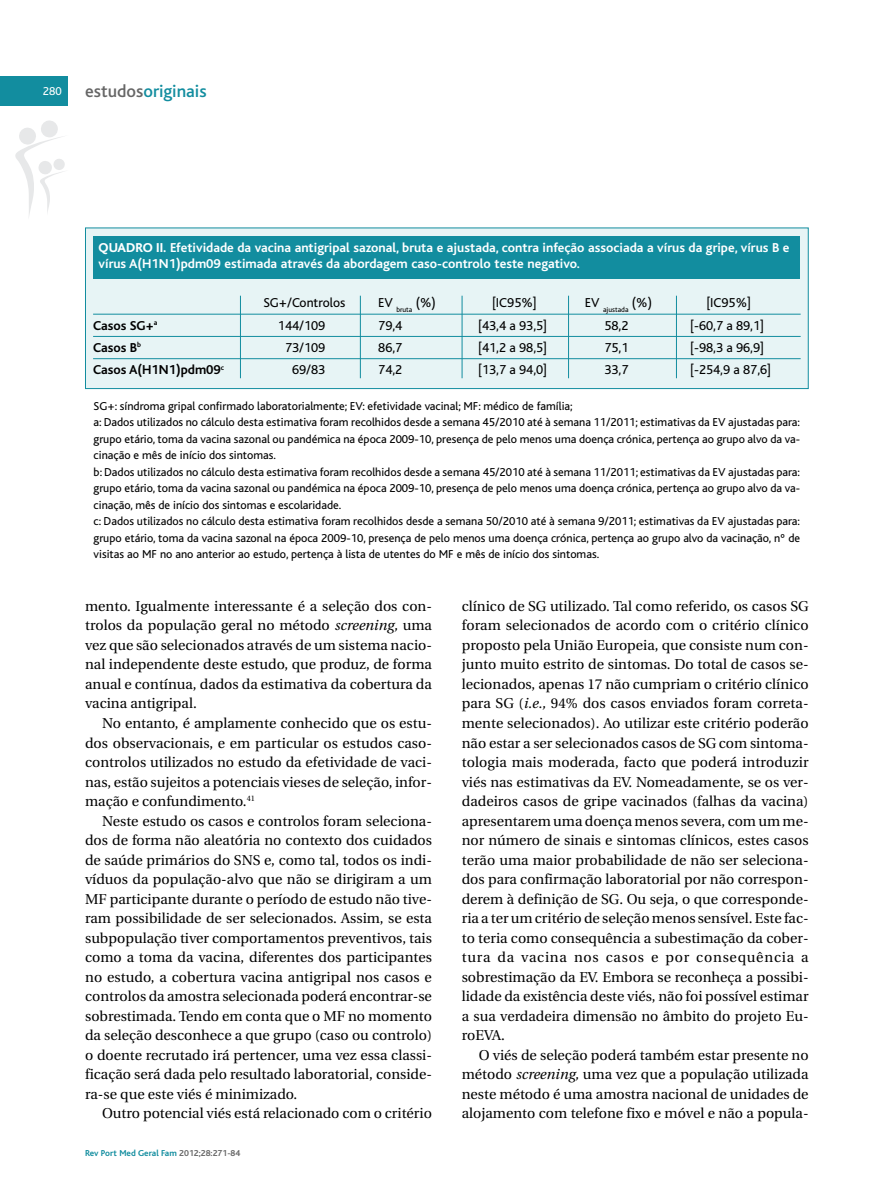
<style>
.page{position:relative;width:881px;height:1191px;background:#fff}
.page>*{position:absolute;margin:0;border:0;box-sizing:border-box;transform-origin:0 0}
.t1{font:500 18px "Bliss";color:#128d9f}
.t2{font:14.25px/19.5px "Utopia";color:#000;text-align:justify}
.t3{font:700 13.5px/16.2px "Bliss";color:#fff}
.t4{font:13.5px "Bliss";color:#000}
.t5{font:700 13.5px "Bliss";color:#000}
.t6{font:12px/16.5px "Bliss";color:#000}
.t7{font:12px "Bliss";color:#fff}
.t8{font:700 9px "Bliss";color:#128d9f}
.t9{font:7.35px "Bliss";color:#000}
.s1{color:#666}
.s2{font-weight:800}
.s3{font-style:italic}
</style>
<div class="page">
<svg style="left:15px;top:120px;width:50px;height:95px"></svg>
<div style="left:0;top:77px;width:68px;height:29px;background:#128d9f"></div>
<div style="left:86px;top:228px;width:721px;height:160px;background:#e7f4f5"></div>
<div style="left:85px;top:227px;width:723px;height:162px;border:1px solid #128d9f"></div>
<hr style="left:93px;top:314px;width:707px;height:1px;background:#128d9f">
<hr style="left:93px;top:336px;width:707px;height:1px;background:#128d9f">
<hr style="left:93px;top:358px;width:707px;height:1px;background:#128d9f">
<div style="left:94px;top:236px;width:705px;height:43px;background:#128d9f"></div>
<hr style="left:240px;top:296px;width:1px;height:82px;background:#128d9f">
<hr style="left:360px;top:296px;width:1px;height:82px;background:#128d9f">
<hr style="left:461px;top:296px;width:1px;height:82px;background:#128d9f">
<hr style="left:568px;top:296px;width:1px;height:82px;background:#128d9f">
<hr style="left:675px;top:296px;width:1px;height:82px;background:#128d9f">
<p class="t7" style="left:43px;top:87px;width:20px">280</p>
<p class="t1" style="left:85px;top:85px;width:123px"><span class="s1">estudos</span>originais</p>
<p class="t3" style="left:98px;top:241px;width:692px"><span class="s2">QUADRO II.</span> Efetividade da vacina antigripal sazonal, bruta e ajustada, contra infeção associada a vírus da gripe, vírus B e vírus A(H1N1)pdm09 estimada através da abordagem caso-controlo teste negativo.</p>
<p class="t4" style="left:263px;top:298px;width:83px">SG+/Controlos</p>
<p class="t4" style="left:378px;top:298px;width:59px">EV <sub>bruta</sub> (%)</p>
<p class="t4" style="left:492px;top:298px;width:46px">[IC95%]</p>
<p class="t9" style="left:584px;top:307px;width:68px"><sup>EV</sup> ajustada <sup>(%)</sup></p>
<p class="t4" style="left:706px;top:298px;width:46px">[IC95%]</p>
<p class="t5" style="left:93px;top:321px;width:66px">Casos SG+<sup>a</sup></p>
<p class="t4" style="left:278px;top:321px;width:49px">144/109</p>
<p class="t4" style="left:378px;top:321px;width:26px">79,4</p>
<p class="t4" style="left:478px;top:321px;width:70px">[43,4 a 93,5]</p>
<p class="t4" style="left:604px;top:321px;width:26px">58,2</p>
<p class="t4" style="left:690px;top:321px;width:75px">[-60,7 a 89,1]</p>
<p class="t5" style="left:93px;top:343px;width:49px">Casos B<sup>b</sup></p>
<p class="t4" style="left:285px;top:343px;width:42px">73/109</p>
<p class="t4" style="left:378px;top:343px;width:26px">86,7</p>
<p class="t4" style="left:478px;top:343px;width:70px">[41,2 a 98,5]</p>
<p class="t4" style="left:604px;top:343px;width:26px">75,1</p>
<p class="t4" style="left:690px;top:343px;width:75px">[-98,3 a 96,9]</p>
<p class="t5" style="left:93px;top:365px;width:133px">Casos A(H1N1)pdm09<sup>c</sup></p>
<p class="t4" style="left:292px;top:365px;width:35px">69/83</p>
<p class="t4" style="left:378px;top:365px;width:26px">74,2</p>
<p class="t4" style="left:478px;top:365px;width:70px">[13,7 a 94,0]</p>
<p class="t4" style="left:604px;top:365px;width:26px">33,7</p>
<p class="t4" style="left:690px;top:365px;width:82px">[-254,9 a 87,6]</p>
<p class="t6" style="left:94px;top:399px;width:707px">SG+: síndroma gripal confirmado laboratorialmente; EV: efetividade vacinal; MF: médico de família;<br>a: Dados utilizados no cálculo desta estimativa foram recolhidos desde a semana 45/2010 até à semana 11/2011; estimativas da EV ajustadas para: grupo etário, toma da vacina sazonal ou pandémica na época 2009-10, presença de pelo menos uma doença crónica, pertença ao grupo alvo da va&shy;cinação e mês de início dos sintomas.<br>b: Dados utilizados no cálculo desta estimativa foram recolhidos desde a semana 45/2010 até à semana 11/2011; estimativas da EV ajustadas para: grupo etário, toma da vacina sazonal ou pandémica na época 2009-10, presença de pelo menos uma doença crónica, pertença ao grupo alvo da va&shy;cinação, mês de início dos sintomas e escolaridade.<br>c: Dados utilizados no cálculo desta estimativa foram recolhidos desde a semana 50/2010 até à semana 9/2011; estimativas da EV ajustadas para: grupo etário, toma da vacina sazonal na época 2009-10, presença de pelo menos uma doença crónica, pertença ao grupo alvo da vacinação, nº de visitas ao MF no ano anterior ao estudo, pertença à lista de utentes do MF e mês de início dos sintomas.</p>
<p class="t2" style="left:85px;top:597px;width:348px">mento. Igualmente interessante é a seleção dos con&shy;trolos da população geral no método <span class="s3">screening,</span> uma vez que são selecionados através de um sistema nacio&shy;nal independente deste estudo, que produz, de forma anual e contínua, dados da estimativa da cobertura da vacina antigripal.</p>
<p class="t2" style="left:85px;top:714px;width:348px;text-indent:17px">No entanto, é amplamente conhecido que os estu&shy;dos observacionais, e em particular os estudos caso&shy;controlos utilizados no estudo da efetividade de vaci&shy;nas, estão sujeitos a potenciais vieses de seleção, infor&shy;mação e confundimento.<sup>41</sup></p>
<p class="t2" style="left:85px;top:812px;width:348px;text-indent:17px">Neste estudo os casos e controlos foram seleciona&shy;dos de forma não aleatória no contexto dos cuidados de saúde primários do SNS e, como tal, todos os indi&shy;víduos da população-alvo que não se dirigiram a um MF participante durante o período de estudo não tive&shy;ram possibilidade de ser selecionados. Assim, se esta subpopulação tiver comportamentos preventivos, tais como a toma da vacina, diferentes dos participantes no estudo, a cobertura vacina antigripal nos casos e controlos da amostra selecionada poderá encontrar-se sobrestimada. Tendo em conta que o MF no momento da seleção desconhece a que grupo (caso ou controlo) o doente recrutado irá pertencer, uma vez essa classi&shy;ficação será dada pelo resultado laboratorial, conside&shy;ra-se que este viés é minimizado.</p>
<p class="t2" style="left:102px;top:1104px;width:331px">Outro potencial viés está relacionado com o critério</p>
<p class="t8" style="left:85px;top:1149px;width:157px">Rev Port Med Geral Fam <span class="s1">2012;28:271-84</span></p>
<p class="t2" style="left:461px;top:597px;width:348px">clínico de SG utilizado. Tal como referido, os casos SG foram selecionados de acordo com o critério clínico proposto pela União Europeia, que consiste num con&shy;junto muito estrito de sintomas. Do total de casos se&shy;lecionados, apenas 17 não cumpriam o critério clínico para SG (<span class="s3">i.e.,</span> 94% dos casos enviados foram correta&shy;mente selecionados). Ao utilizar este critério poderão não estar a ser selecionados casos de SG com sintoma&shy;tologia mais moderada, facto que poderá introduzir viés nas estimativas da EV. Nomeadamente, se os ver&shy;dadeiros casos de gripe vacinados (falhas da vacina) apresentarem uma doença menos severa, com um me&shy;nor número de sinais e sintomas clínicos, estes casos terão uma maior probabilidade de não ser seleciona&shy;dos para confirmação laboratorial por não correspon&shy;derem à definição de SG. Ou seja, o que corresponde&shy;ria a ter um critério de seleção menos sensível. Este fac&shy;to teria como consequência a subestimação da cober&shy;tura da vacina nos casos e por consequência a sobrestimação da EV. Embora se reconheça a possibi&shy;lidade da existência deste viés, não foi possível estimar a sua verdadeira dimensão no âmbito do projeto Eu&shy;roEVA.</p>
<p class="t2" style="left:461px;top:1046px;width:348px;text-indent:17px">O viés de seleção poderá também estar presente no método <span class="s3">screening,</span> uma vez que a população utilizada neste método é uma amostra nacional de unidades de alojamento com telefone fixo e móvel e não a popula-</p>
</div>
